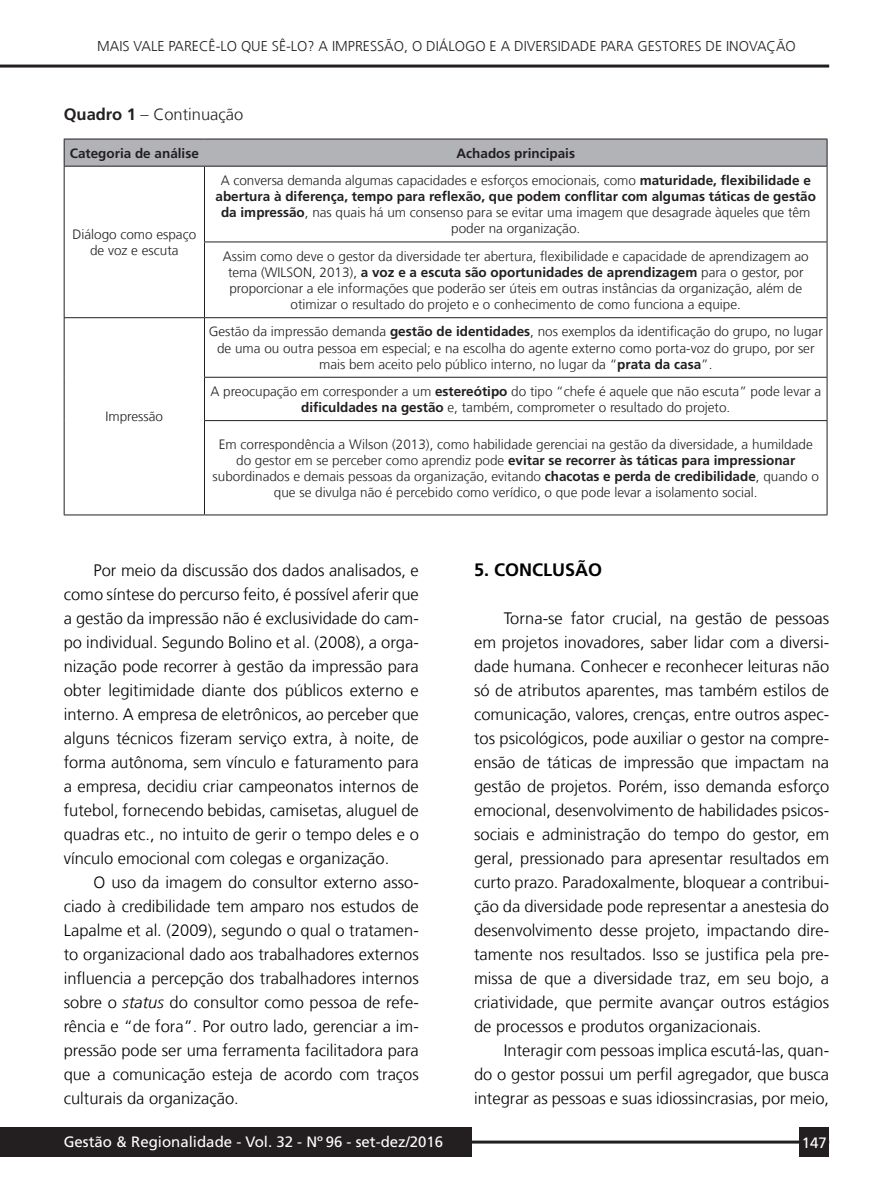
<style>
.page{position:relative;width:893px;height:1191px;background:#fff}
.page>*{position:absolute;margin:0;border:0;box-sizing:border-box;transform-origin:0 0}
.sub1{font:700 18px "Frutiger LT Com";color:#000}
.TEXTO{font:300 16.5px/24px "Frutiger LT Com";color:#000;text-align:justify}
.tit_tabela{font:300 16.5px "Frutiger LT Com";color:#231f20}
.t1{font:15px "Frutiger LT Com";color:#fff}
.t2{font:300 14.25px "Frutiger LT Com";color:#231f20}
.corpo{font:300 13.5px/16.2px "Frutiger LT Com";color:#231f20;text-align:center}
.gravata{font:700 13.5px "Frutiger LT Com";color:#231f20}
.s1{font-weight:700}
.s2{font-style:italic}
</style>
<div class="page">
<hr style="left:0;top:1140px;width:829px;height:3px;background:#231f20">
<div style="left:0;top:1127px;width:472px;height:30px;background:#231f20"></div>
<div style="left:799px;top:1127px;width:30px;height:30px;background:#231f20"></div>
<hr style="left:0;top:65px;width:829px;height:3px;background:#231f20">
<hr style="left:204px;top:241px;width:623px;height:1px;background:#231f20">
<hr style="left:204px;top:317px;width:623px;height:1px;background:#231f20">
<hr style="left:204px;top:318px;width:1px;height:59px;background:#231f20">
<hr style="left:204px;top:377px;width:623px;height:1px;background:#231f20">
<hr style="left:204px;top:377px;width:1px;height:43px;background:#231f20">
<hr style="left:204px;top:420px;width:623px;height:1px;background:#231f20">
<hr style="left:204px;top:421px;width:1px;height:93px;background:#231f20">
<hr style="left:204px;top:166px;width:1px;height:75px;background:#231f20">
<hr style="left:204px;top:242px;width:1px;height:75px;background:#231f20">
<hr style="left:64px;top:317px;width:140px;height:1px;background:#231f20">
<hr style="left:64px;top:166px;width:1px;height:76px;background:#231f20">
<hr style="left:64px;top:242px;width:1px;height:75px;background:#231f20">
<hr style="left:827px;top:166px;width:1px;height:75px;background:#231f20">
<hr style="left:827px;top:242px;width:1px;height:75px;background:#231f20">
<hr style="left:64px;top:318px;width:1px;height:59px;background:#231f20">
<hr style="left:64px;top:377px;width:1px;height:43px;background:#231f20">
<hr style="left:64px;top:420px;width:1px;height:94px;background:#231f20">
<hr style="left:64px;top:514px;width:140px;height:1px;background:#231f20">
<hr style="left:827px;top:318px;width:1px;height:59px;background:#231f20">
<hr style="left:827px;top:377px;width:1px;height:43px;background:#231f20">
<hr style="left:827px;top:421px;width:1px;height:93px;background:#231f20">
<hr style="left:204px;top:514px;width:623px;height:1px;background:#231f20">
<svg style="left:64px;top:139px;width:764px;height:27px;background:#adadb1"></svg>
<hr style="left:64px;top:166px;width:140px;height:1px;background:#231f20">
<hr style="left:204px;top:166px;width:623px;height:1px;background:#231f20">
<p class="t2" style="left:97px;top:38px;width:700px">MAIS VALE PARECÊ-LO QUE SÊ-LO? A IMPRESSÃO, O DIÁLOGO E A DIVERSIDADE PARA GESTORES DE INOVAÇÃO</p>
<p class="tit_tabela" style="left:64px;top:104px;width:181px"><span class="s1">Quadro 1</span> – Continuação</p>
<p class="gravata" style="left:70px;top:145px;width:131px">Categoria de análise</p>
<p class="gravata" style="left:456px;top:145px;width:120px">Achados principais</p>
<p class="corpo" style="left:72px;top:226px;width:125px">Diálogo como espaço de voz e escuta</p>
<p class="corpo" style="left:106px;top:409px;width:59px">Impressão</p>
<p class="corpo" style="left:216px;top:172px;width:602px">A conversa demanda algumas capacidades e esforços emocionais, como <span class="s1">maturidade, flexibilidade e abertura à diferença, tempo para reflexão, que podem conflitar com algumas táticas de gestão da impressão</span>, nas quais há um consenso para se evitar uma imagem que desagrade àqueles que têm poder na organização.</p>
<p class="corpo" style="left:223px;top:248px;width:587px">Assim como deve o gestor da diversidade ter abertura, flexibilidade e capacidade de aprendizagem ao tema (WILSON, 2013), <span class="s1">a voz e a escuta são oportunidades de aprendizagem</span> para o gestor, por proporcionar a ele informações que poderão ser úteis em outras instâncias da organização, além de otimizar o resultado do projeto e o conhecimento de como funciona a equipe.</p>
<p class="corpo" style="left:209px;top:324px;width:616px">Gestão da impressão demanda <span class="s1">gestão de identidades</span>, nos exemplos da identificação do grupo, no lugar de uma ou outra pessoa em especial; e na escolha do agente externo como porta-voz do grupo, por ser mais bem aceito pelo público interno, no lugar da “<span class="s1">prata da casa</span>”.</p>
<p class="corpo" style="left:210px;top:383px;width:612px">A preocupação em corresponder a um <span class="s1">estereótipo</span> do tipo “chefe é aquele que não escuta” pode levar a <span class="s1">dificuldades na gestão</span> e, também, comprometer o resultado do projeto.</p>
<p class="corpo" style="left:213px;top:436px;width:608px">Em correspondência a Wilson (2013), como habilidade gerenciai na gestão da diversidade, a humildade do gestor em se perceber como aprendiz pode <span class="s1">evitar se recorrer às táticas para impressionar </span>subordinados e demais pessoas da organização, evitando <span class="s1">chacotas e perda de credibilidade</span>, quando o que se divulga não é percebido como verídico, o que pode levar a isolamento social.</p>
<p class="TEXTO" style="left:64px;top:558px;width:357px;text-indent:30px">Por meio da discussão dos dados analisados, e como síntese do percurso feito, é possível aferir que a gestão da impressão não é exclusividade do cam&shy;po individual. Segundo Bolino et al. (2008), a orga&shy;nização pode recorrer à gestão da impressão para obter legitimidade diante dos públicos externo e interno. A empresa de eletrônicos, ao perceber que alguns técnicos fizeram serviço extra, à noite, de forma autônoma, sem vínculo e faturamento para a empresa, decidiu criar campeonatos internos de futebol, fornecendo bebidas, camisetas, aluguel de quadras etc., no intuito de gerir o tempo deles e o vínculo emocional com colegas e organização.</p>
<p class="TEXTO" style="left:64px;top:870px;width:357px;text-indent:30px">O uso da imagem do consultor externo asso&shy;ciado à credibilidade tem amparo nos estudos de Lapalme et al. (2009), segundo o qual o tratamen&shy;to organizacional dado aos trabalhadores externos influencia a percepção dos trabalhadores internos sobre o <span class="s2">status</span> do consultor como pessoa de refe&shy;rência e “de fora”. Por outro lado, gerenciar a im&shy;pressão pode ser uma ferramenta facilitadora para que a comunicação esteja de acordo com traços culturais da organização.</p>
<p class="t1" style="left:64px;top:1132px;width:381px">Gestão &amp; Regionalidade - Vol. 32 - Nº 96 - set-dez/2016</p>
<p class="sub1" style="left:474px;top:559px;width:130px">5. CONCLUSÃO</p>
<p class="TEXTO" style="left:474px;top:606px;width:357px;text-indent:30px">Torna-se fator crucial, na gestão de pessoas em projetos inovadores, saber lidar com a diversi&shy;dade humana. Conhecer e reconhecer leituras não só de atributos aparentes, mas também estilos de comunicação, valores, crenças, entre outros aspec&shy;tos psicológicos, pode auxiliar o gestor na compre&shy;ensão de táticas de impressão que impactam na gestão de projetos. Porém, isso demanda esforço emocional, desenvolvimento de habilidades psicos&shy;sociais e administração do tempo do gestor, em geral, pressionado para apresentar resultados em curto prazo. Paradoxalmente, bloquear a contribui&shy;ção da diversidade pode representar a anestesia do desenvolvimento desse projeto, impactando dire&shy;tamente nos resultados. Isso se justifica pela pre&shy;missa de que a diversidade traz, em seu bojo, a criatividade, que permite avançar outros estágios de processos e produtos organizacionais.</p>
<p class="TEXTO" style="left:474px;top:1038px;width:357px;text-indent:30px">Interagir com pessoas implica escutá-las, quan&shy;do o gestor possui um perfil agregador, que busca integrar as pessoas e suas idiossincrasias, por meio,</p>
<p class="t1" style="left:802px;top:1133px;width:27px">147</p>
</div>
